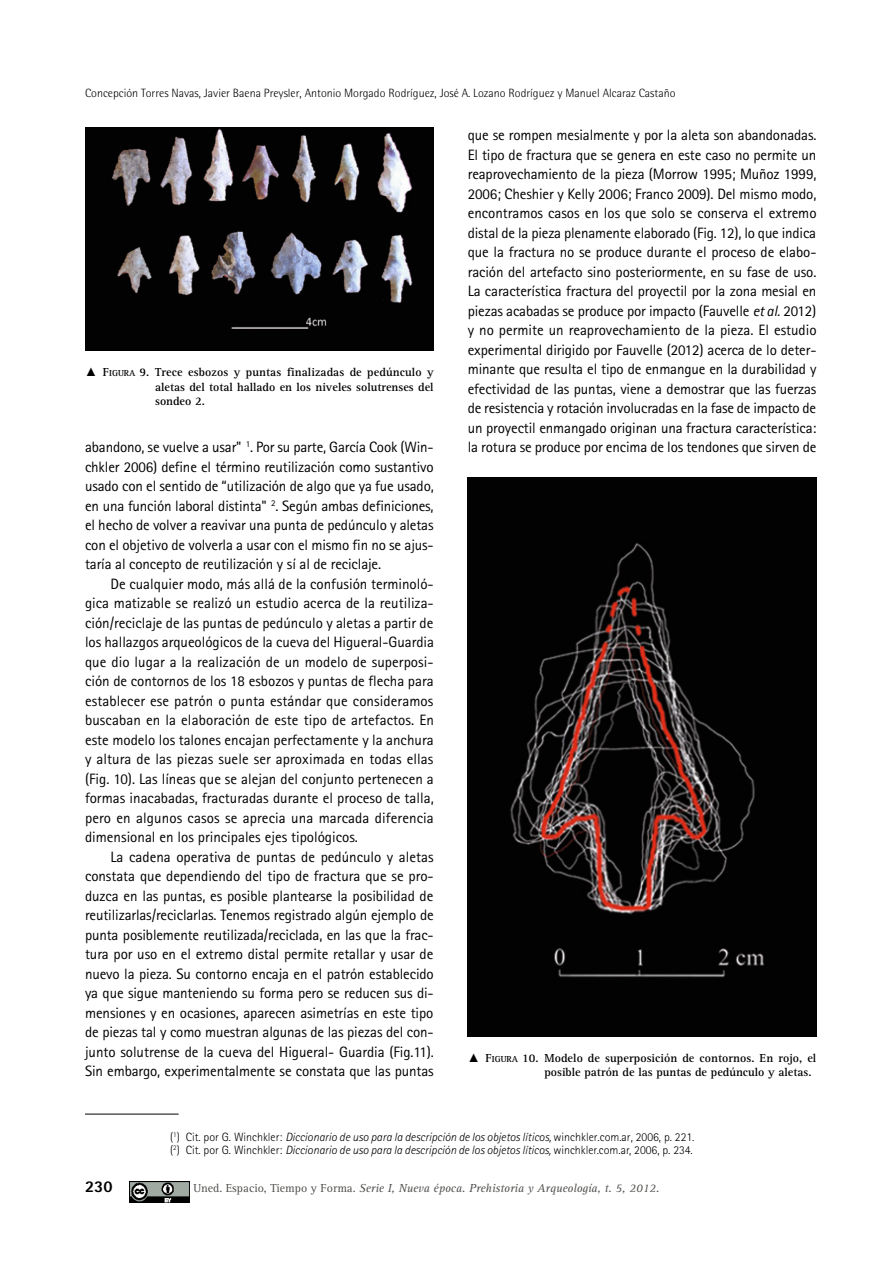
<style>
.page{position:relative;width:893px;height:1263px;background:#fff}
.page>*{position:absolute;margin:0;border:0;box-sizing:border-box;transform-origin:0 0}
.t1{font:800 16.5px "Rotis Sans Serif Std";color:#000}
.PARRAFO{font:15px/19.5px "Rotis Sans Serif Std";letter-spacing:-.01em;color:#000;text-align:justify}
.PIE_FOTO{font:700 12px/14.2px "Rotis Serif Std";color:#000;text-align:justify}
.t2{font:300 12px "Rotis Semi Sans Std";color:#000}
.NOTAS_PIE_CON_FILETE{font:italic 300 12px "Rotis Sans Serif Std";color:#000}
.NOTA_PIE_SIN_FILETE{font:italic 300 12px "Rotis Sans Serif Std";color:#000}
.t3{font:italic 12px "Rotis Serif Std";color:#514f4d}
.s1{font-family:"Times New Roman";font-weight:400}
.s2{font-style:inherit}
.s3{font-size:9px}
.s4{font-style:italic}
.s5{font-style:normal}
</style>
<div class="page">
<img style="left:129px;top:1181px;width:61px;height:21px">
<img style="left:85px;top:128px;width:349px;height:223px">
<img style="left:468px;top:478px;width:348px;height:559px">
<hr style="left:85px;top:1114px;width:94px;height:1px;background:#000">
<p class="t2" style="left:85px;top:86px;width:592px">Concepción Torres Navas, Javier Baena Preysler, Antonio Morgado Rodríguez, José A. Lozano Rodríguez y Manuel Alcaraz Castaño</p>
<p class="PIE_FOTO" style="left:155px;top:365px;width:280px;text-indent:-70px"><span class="s1">▲</span> <span class="s2">F</span><span class="s3">IGURA</span> <span class="s2">9.</span> Trece esbozos y puntas finalizadas de pedúnculo y aletas del total hallado en los niveles solutrenses del sondeo 2.</p>
<p class="PARRAFO" style="left:85px;top:437px;width:350px">abandono, se vuelve a usar" <sup>1</sup>. Por su parte, García Cook (Win&shy;chkler 2006) define el término reutilización como sustantivo usado con el sentido de “utilización de algo que ya fue usado, en una función laboral distinta" <sup>2</sup>. Según ambas definiciones, el hecho de volver a reavivar una punta de pedúnculo y aletas con el objetivo de volverla a usar con el mismo fin no se ajus&shy;taría al concepto de reutilización y sí al de reciclaje.</p>
<p class="PARRAFO" style="left:85px;top:574px;width:350px;text-indent:26px">De cualquier modo, más allá de la confusión terminoló&shy;gica matizable se realizó un estudio acerca de la reutiliza&shy;ción/reciclaje de las puntas de pedúnculo y aletas a partir de los hallazgos arqueológicos de la cueva del Higueral-Guardia que dio lugar a la realización de un modelo de superposi&shy;ción de contornos de los 18 esbozos y puntas de flecha para establecer ese patrón o punta estándar que consideramos buscaban en la elaboración de este tipo de artefactos. En este modelo los talones encajan perfectamente y la anchura y altura de las piezas suele ser aproximada en todas ellas (Fig. 10). Las líneas que se alejan del conjunto pertenecen a formas inacabadas, fracturadas durante el proceso de talla, pero en algunos casos se aprecia una marcada diferencia dimensional en los principales ejes tipológicos.</p>
<p class="PARRAFO" style="left:85px;top:847px;width:350px;text-indent:26px">La cadena operativa de puntas de pedúnculo y aletas constata que dependiendo del tipo de fractura que se pro&shy;duzca en las puntas, es posible plantearse la posibilidad de reutilizarlas/reciclarlas. Tenemos registrado algún ejemplo de punta posiblemente reutilizada/reciclada, en las que la frac&shy;tura por uso en el extremo distal permite retallar y usar de nuevo la pieza. Su contorno encaja en el patrón establecido ya que sigue manteniendo su forma pero se reducen sus di&shy;mensiones y en ocasiones, aparecen asimetrías en este tipo de piezas tal y como muestran algunas de las piezas del con&shy;junto solutrense de la cueva del Higueral- Guardia (Fig.11).<br>Sin embargo, experimentalmente se constata que las puntas</p>
<p class="PARRAFO" style="left:468px;top:125px;width:350px">que se rompen mesialmente y por la aleta son abandonadas.<br>El tipo de fractura que se genera en este caso no permite un reaprovechamiento de la pieza (Morrow 1995; Muñoz 1999, 2006; Cheshier y Kelly 2006; Franco 2009). Del mismo modo, encontramos casos en los que solo se conserva el extremo distal de la pieza plenamente elaborado (Fig. 12), lo que indica que la fractura no se produce durante el proceso de elabo&shy;ración del artefacto sino posteriormente, en su fase de uso.<br>La característica fractura del proyectil por la zona mesial en piezas acabadas se produce por impacto (Fauvelle <span class="s4">et al.</span> 2012) y no permite un reaprovechamiento de la pieza. El estudio experimental dirigido por Fauvelle (2012) acerca de lo deter&shy;minante que resulta el tipo de enmangue en la durabilidad y efectividad de las puntas, viene a demostrar que las fuerzas de resistencia y rotación involucradas en la fase de impacto de un proyectil enmangado originan una fractura característica: la rotura se produce por encima de los tendones que sirven de</p>
<p class="PIE_FOTO" style="left:544px;top:1051px;width:273px;text-indent:-77px"><span class="s1">▲</span> <span class="s2">F</span><span class="s3">IGURA</span> <span class="s2">10.</span> Modelo de superposición de contornos. En rojo, el posible patrón de las puntas de pedúnculo y aletas.</p>
<p class="NOTAS_PIE_CON_FILETE" style="left:170px;top:1130px;width:526px"><span class="s5">(</span><sup>1</sup><span class="s5">) Cit. por G. Winchkler:</span> Diccionario de uso para la descripción de los objetos líticos, <span class="s5">winchkler.com.ar, 2006, p. 221.</span></p>
<p class="NOTA_PIE_SIN_FILETE" style="left:170px;top:1143px;width:524px"><span class="s5">(</span><sup>2</sup><span class="s5">) Cit. por G. Winchkler:</span> Diccionario de uso para la descripción de los objetos líticos, <span class="s5">winchkler.com.ar, 2006, p. 234.</span></p>
<p class="t1" style="left:85px;top:1176px;width:29px">230</p>
<p class="t3" style="left:193px;top:1181px;width:467px"><span class="s5">Uned. Espacio, Tiempo y Forma.</span> Serie I, Nueva época. Prehistoria y Arqueología, t. 5, 2012.</p>
</div>
